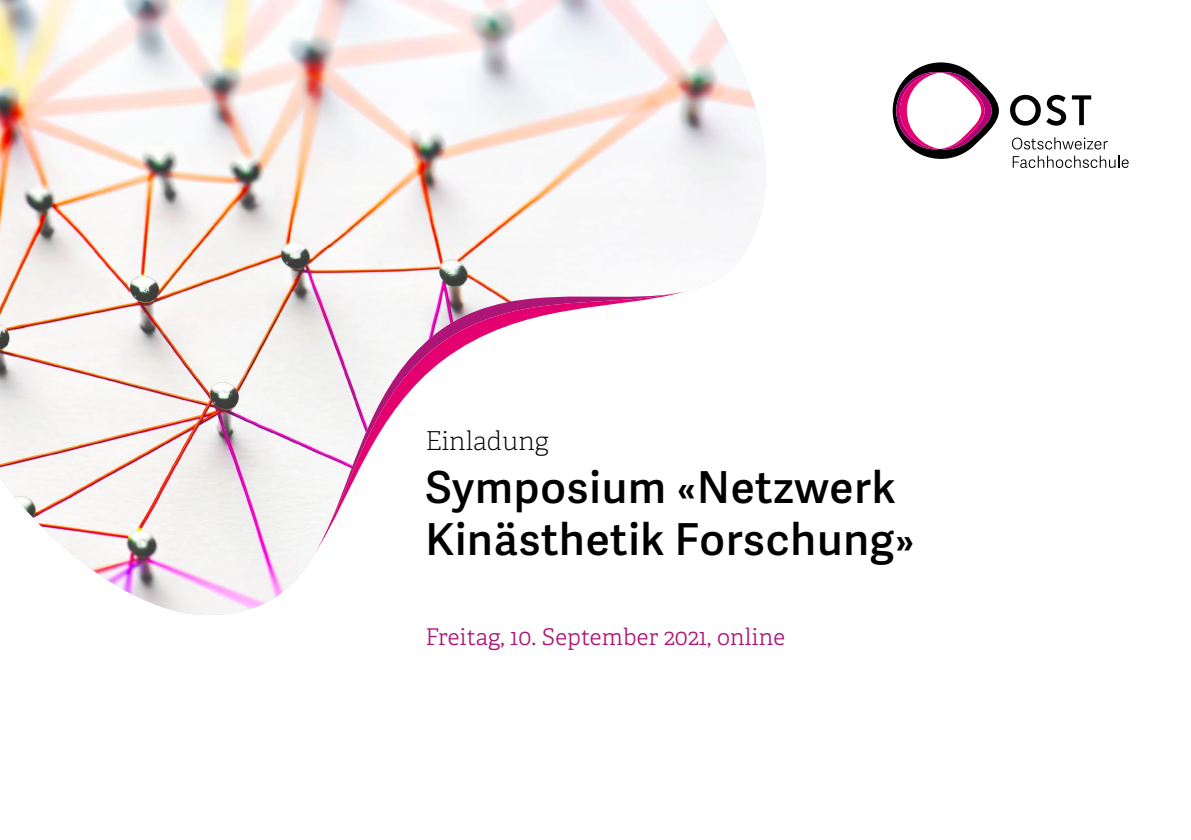
<style>
.page{position:relative;width:1191px;height:840px;background:#fff}
.page>*{position:absolute;margin:0;border:0;box-sizing:border-box;transform-origin:0 0}
.Haupttitel_gross{font:44px/52px "Adelle Sans Sb";letter-spacing:.02em;color:#000}
.Haupttitel_klein{font:26px "Adelle PE Th";color:#000}
.Untertitel_Titelseit{font:23px "Adelle PE Lt";letter-spacing:.01em;color:#ad1576}
</style>
<div class="page">
<svg style="left:1010px;top:95px;width:30px;height:31px"></svg>
<svg style="left:1046px;top:95px;width:20px;height:31px"></svg>
<svg style="left:1072px;top:95px;width:19px;height:30px"></svg>
<svg style="left:1012px;top:137px;width:95px;height:12px"></svg>
<svg style="left:1012px;top:156px;width:116px;height:12px"></svg>
<svg style="left:892px;top:62px;width:107px;height:97px"></svg>
<img style="left:0;top:0;width:766px;height:615px">
<svg style="left:331px;top:278px;width:340px;height:13px"></svg>
<svg style="left:316px;top:291px;width:367px;height:260px"></svg>
<p class="Haupttitel_klein" style="left:425px;top:423px;width:125px">Einladung</p>
<p class="Haupttitel_gross" style="left:425px;top:459px;width:491px">Symposium «Netzwerk<br>Kinästhetik Forschung»</p>
<p class="Untertitel_Titelseit" style="left:425px;top:620px;width:361px">Freitag, 10. September 2021, online</p>
</div>
